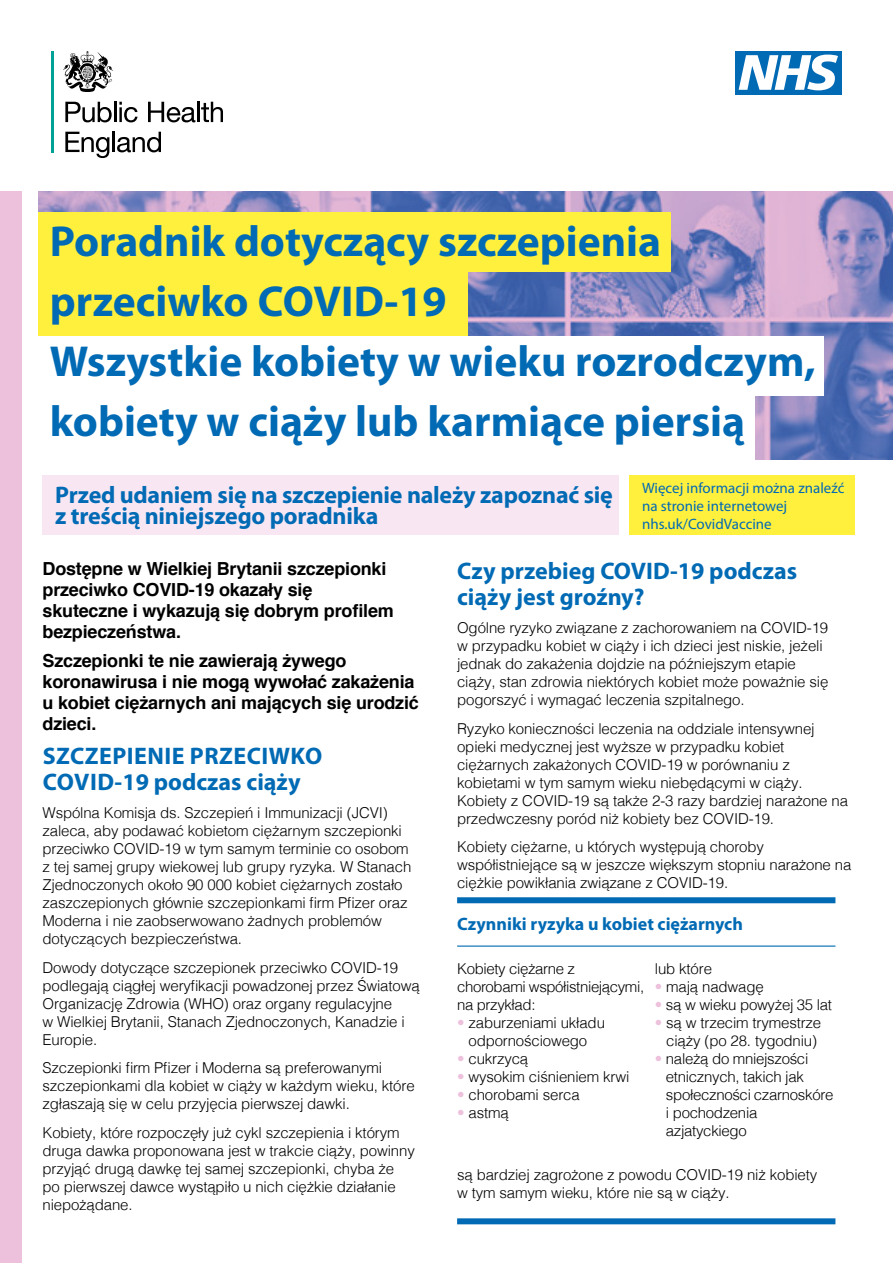
<style>
.page{position:relative;width:893px;height:1263px;background:#fff}
.page>*{position:absolute;margin:0;border:0;box-sizing:border-box;transform-origin:0 0}
.t1{font:700 43.5px/60px "Myriad Pro";color:#006ab4}
.Body_Copy{font:700 24px/21px "Myriad Pro";letter-spacing:-.01em;color:#006ab4}
.Header_1{font:700 24px/25.5px "Myriad Pro";color:#006ab4}
.Header_1-2{font:700 24px/25.5px "Myriad Pro";letter-spacing:.02em;color:#006ab4}
.Body_Copy-2{font:700 18px/21px "Helvetica";letter-spacing:-.01em;color:#000}
.Header_1-3{font:700 18px "Myriad Pro";color:#006ab4}
.Body_Copy-3{font:300 15px/18px "Helvetica";letter-spacing:-.01em;color:#000}
.t2{font:15px/18px "Myriad Pro";color:#006ab4}
.s1{color:#edc1dc}
</style>
<div class="page">
<img style="left:38px;top:191px;width:855px;height:268px">
<div style="left:457px;top:897px;width:378px;height:6px;background:#006ab4"></div>
<hr style="left:457px;top:945px;width:378px;height:2px;background:#006ab4">
<div style="left:457px;top:1218px;width:378px;height:6px;background:#006ab4"></div>
<div style="left:0;top:191px;width:21px;height:1072px;background:#edc1dc"></div>
<div style="left:38px;top:270px;width:430px;height:66px;background:#fff03e"></div>
<div style="left:38px;top:336px;width:786px;height:59px;background:#fff"></div>
<div style="left:38px;top:213px;width:633px;height:59px;background:#fff03e"></div>
<div style="left:38px;top:395px;width:717px;height:70px;background:#fff"></div>
<div style="left:629px;top:475px;width:226px;height:60px;background:#fff03e"></div>
<div style="left:736px;top:51px;width:106px;height:43px;background:#006ab4"></div>
<svg style="left:739px;top:55px;width:99px;height:35px"></svg>
<hr style="left:51px;top:51px;width:2px;height:101px;background:#00a297">
<svg style="left:65px;top:102px;width:47px;height:20px"></svg>
<hr style="left:114px;top:102px;width:2px;height:20px;background:#000">
<svg style="left:119px;top:102px;width:19px;height:20px"></svg>
<svg style="left:148px;top:102px;width:47px;height:20px"></svg>
<hr style="left:197px;top:102px;width:3px;height:20px;background:#000">
<svg style="left:201px;top:102px;width:22px;height:20px"></svg>
<svg style="left:65px;top:132px;width:44px;height:26px"></svg>
<hr style="left:112px;top:132px;width:3px;height:20px;background:#000">
<svg style="left:117px;top:132px;width:44px;height:20px"></svg>
<svg style="left:63px;top:51px;width:50px;height:41px"></svg>
<div style="left:43px;top:475px;width:576px;height:60px;background:#f8e7f3"></div>
<p class="t1" style="left:50px;top:209px;width:613px">Poradnik dotyczący szczepienia przeciwko COVID-19</p>
<p class="t1" style="left:50px;top:329px;width:767px">Wszystkie kobiety w wieku rozrodczym, kobiety w ciąży lub karmiące piersią</p>
<p class="t2" style="left:642px;top:479px;width:204px">Więcej informacji można znaleźć na stronie internetowej nhs.uk/CovidVaccine</p>
<p class="Body_Copy" style="left:55px;top:484px;width:559px">Przed udaniem się na szczepienie należy zapoznać się z treścią niniejszego poradnika</p>
<p class="Body_Copy-2" style="left:43px;top:558px;width:353px">Dostępne w Wielkiej Brytanii szczepionki przeciwko COVID-19 okazały się skuteczne i wykazują się dobrym profilem bezpieczeństwa.</p>
<p class="Body_Copy-2" style="left:43px;top:651px;width:378px">Szczepionki te nie zawierają żywego koronawirusa i nie mogą wywołać zakażenia u kobiet ciężarnych ani mających się urodzić dzieci.</p>
<p class="Header_1-2" style="left:43px;top:743px;width:281px">SZCZEPIENIE PRZECIWKO<br>COVID-19 podczas ciąży</p>
<p class="Body_Copy-3" style="left:43px;top:803px;width:370px">Wspólna Komisja ds. Szczepień i Immunizacji (JCVI) zaleca, aby podawać kobietom ciężarnym szczepionki przeciwko COVID-19 w tym samym terminie co osobom z tej samej grupy wiekowej lub grupy ryzyka. W Stanach Zjednoczonych około 90 000 kobiet ciężarnych zostało zaszczepionych głównie szczepionkami firm Pfizer oraz Moderna i nie zaobserwowano żadnych problemów dotyczących bezpieczeństwa.</p>
<p class="Body_Copy-3" style="left:43px;top:957px;width:379px">Dowody dotyczące szczepionek przeciwko COVID-19 podlegają ciągłej weryfikacji powadzonej przez Światową Organizację Zdrowia (WHO) oraz organy regulacyjne<br>w Wielkiej Brytanii, Stanach Zjednoczonych, Kanadzie i Europie.</p>
<p class="Body_Copy-3" style="left:43px;top:1058px;width:374px">Szczepionki firm Pfizer i Moderna są preferowanymi szczepionkami dla kobiet w ciąży w każdym wieku, które zgłaszają się w celu przyjęcia pierwszej dawki.</p>
<p class="Body_Copy-3" style="left:43px;top:1122px;width:374px">Kobiety, które rozpoczęły już cykl szczepienia i którym druga dawka proponowana jest w trakcie ciąży, powinny przyjąć drugą dawkę tej samej szczepionki, chyba że po pierwszej dawce wystąpiło u nich ciężkie działanie niepożądane.</p>
<p class="Header_1" style="left:457px;top:558px;width:341px">Czy przebieg COVID-19 podczas ciąży jest groźny?</p>
<p class="Body_Copy-3" style="left:457px;top:618px;width:373px">Ogólne ryzyko związane z zachorowaniem na COVID-19 w przypadku kobiet w ciąży i ich dzieci jest niskie, jeżeli jednak do zakażenia dojdzie na późniejszym etapie ciąży, stan zdrowia niektórych kobiet może poważnie się pogorszyć i wymagać leczenia szpitalnego.</p>
<p class="Body_Copy-3" style="left:457px;top:718px;width:392px">Ryzyko konieczności leczenia na oddziale intensywnej opieki medycznej jest wyższe w przypadku kobiet ciężarnych zakażonych COVID-19 w porównaniu z kobietami w tym samym wieku niebędącymi w ciąży.<br>Kobiety z COVID-19 są także 2-3 razy bardziej narażone na przedwczesny poród niż kobiety bez COVID-19.</p>
<p class="Body_Copy-3" style="left:457px;top:837px;width:396px">Kobiety ciężarne, u których występują choroby współistniejące są w jeszcze większym stopniu narażone na ciężkie powikłania związane z COVID-19.</p>
<p class="Header_1-3" style="left:457px;top:912px;width:287px">Czynniki ryzyka u kobiet ciężarnych</p>
<p class="Body_Copy-3" style="left:457px;top:958px;width:189px">Kobiety ciężarne z chorobami współistniejącymi, na przykład:</p>
<p class="Body_Copy-3" style="left:457px;top:1012px;width:149px;text-align:center"><span class="s1">•</span> zaburzeniami układu odpornościowego</p>
<p class="Body_Copy-3" style="left:457px;top:1048px;width:73px"><span class="s1">•</span> cukrzycą</p>
<p class="Body_Copy-3" style="left:457px;top:1066px;width:174px"><span class="s1">•</span> wysokim ciśnieniem krwi</p>
<p class="Body_Copy-3" style="left:457px;top:1084px;width:124px"><span class="s1">•</span> chorobami serca</p>
<p class="Body_Copy-3" style="left:457px;top:1102px;width:53px"><span class="s1">•</span> astmą</p>
<p class="Body_Copy-3" style="left:655px;top:958px;width:59px">lub które</p>
<p class="Body_Copy-3" style="left:655px;top:976px;width:110px"><span class="s1">•</span> mają nadwagę</p>
<p class="Body_Copy-3" style="left:655px;top:994px;width:179px"><span class="s1">•</span> są w wieku powyżej 35 lat</p>
<p class="Body_Copy-3" style="left:655px;top:1012px;width:168px;text-align:center"><span class="s1">•</span> są w trzecim trymestrze ciąży (po 28. tygodniu)</p>
<p class="Body_Copy-3" style="left:666px;top:1048px;width:169px;text-indent:-11px"><span class="s1">•</span> należą do mniejszości etnicznych, takich jak społeczności czarnoskóre i pochodzenia azjatyckiego</p>
<p class="Body_Copy-3" style="left:457px;top:1165px;width:362px">są bardziej zagrożone z powodu COVID-19 niż kobiety w tym samym wieku, które nie są w ciąży.</p>
</div>
